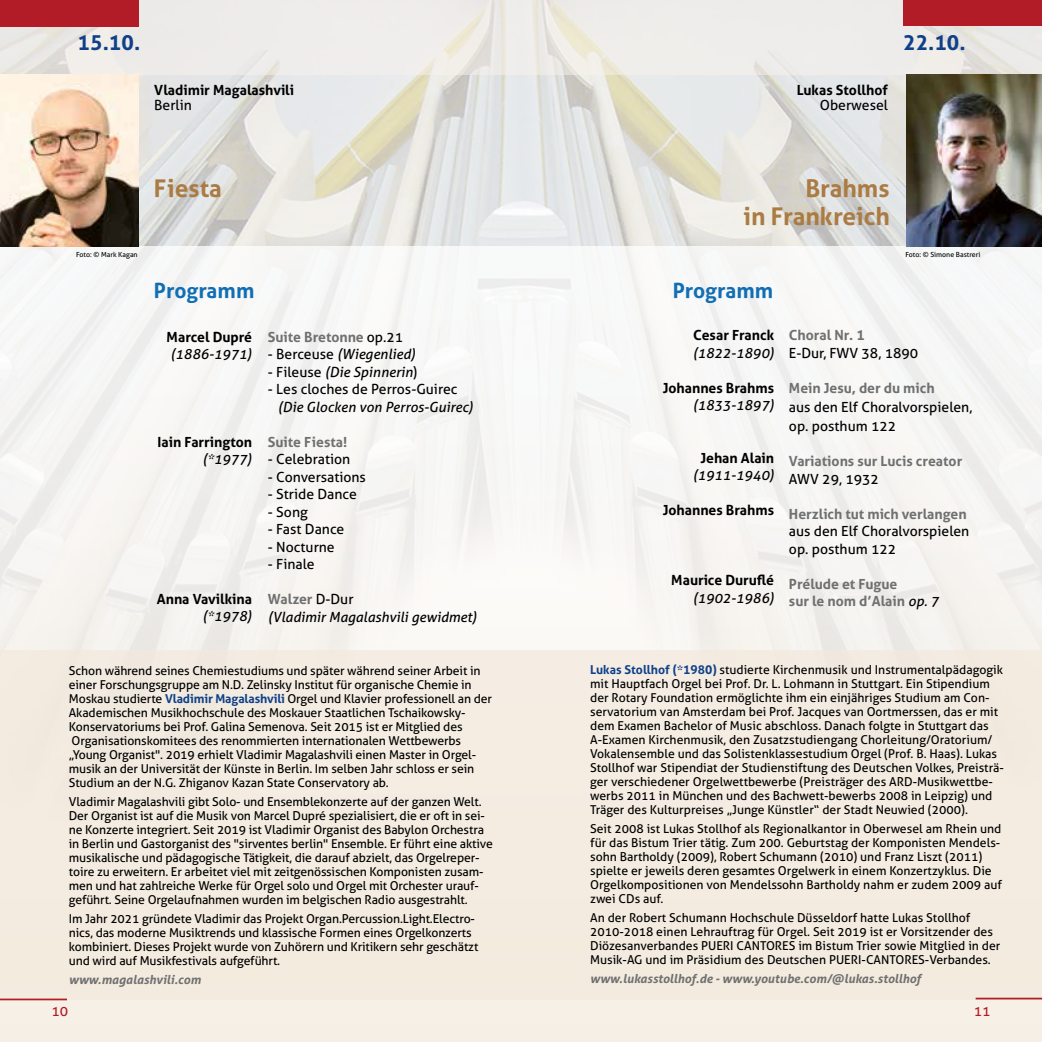
<style>
.page{position:relative;width:1042px;height:1042px;background:#fff}
.page>*{position:absolute;margin:0;border:0;box-sizing:border-box;transform-origin:0 0}
.t1{font:700 24.5px/28px "Aller";color:#ab7b44;text-align:right}
.t2{font:700 21px "Aller";color:#106eb4}
.t3{font:700 21px "Aller";color:#0f4089}
.t4{font:14px/19.2px "Aller";color:#000}
.t5{font:italic 14px/17.5px "Aller";color:#000}
.t6{font:700 14px/17.5px "Aller";color:#6f7070}
.t7{font:700 14px "Aller";color:#000}
.t8{font:14px "Aller";color:#b21c27}
.t9{font:12.25px/14px "Aller";letter-spacing:-.01em;color:#000}
.t10{font:italic 700 12.25px "Aller";color:#6f7070}
.t11{font:7px "Aller";color:#000}
.s1{font-weight:400;color:#000}
.s2{font-style:normal}
.s3{font-weight:700;font-style:normal;color:#6f7070}
.s4{font-weight:700;color:#0f4089}
.s5{font-weight:400;font-style:italic;color:#000}
</style>
<div class="page">
<img style="left:138px;top:74px;width:768px;height:173px">
<div style="left:521px;top:247px;width:521px;height:795px;background:linear-gradient(to right,#f8f7f5,#f4f2f0)"></div>
<div style="left:0;top:247px;width:521px;height:795px;background:linear-gradient(to right,#f4f3f0,#f7f6f4)"></div>
<svg style="left:521px;top:0;width:521px;height:74px;fill:#eeedea"></svg>
<svg style="left:0;top:0;width:521px;height:74px;fill:#eeecea"></svg>
<div style="left:903px;top:0;width:139px;height:26px;background:#b21c27"></div>
<div style="left:0;top:0;width:139px;height:26px;background:#b21c27"></div>
<img style="left:0;top:74px;width:138px;height:173px">
<img style="left:906px;top:74px;width:136px;height:173px">
<div style="left:0;top:650px;width:1042px;height:350px;background:#f3e9dc"></div>
<hr style="left:0;top:998px;width:67px;height:2px;background:#b21c27">
<hr style="left:975px;top:997px;width:67px;height:2px;background:#b21c27">
<h2 class="t3" style="left:78px;top:29px;width:64px">15.10.</h2>
<h2 class="t3" style="left:903px;top:29px;width:64px">22.10.</h2>
<p class="t7" style="left:154px;top:81px;width:141px">Vladimir Magalashvili</p>
<p class="t4" style="left:154px;top:96px;width:39px">Berlin</p>
<h1 class="t1" style="left:154px;top:174px;width:70px">Fiesta</h1>
<p class="t7" style="left:796px;top:81px;width:93px">Lukas Stollhof</p>
<p class="t4" style="left:820px;top:96px;width:70px">Oberwesel</p>
<h1 class="t1" style="left:743px;top:174px;width:148px">Brahms<br>in Frankreich</h1>
<p class="t11" style="left:76px;top:250px;width:63px">Foto: © Mark Kagan</p>
<p class="t11" style="left:905px;top:250px;width:76px">Foto: © Simone Bastreri</p>
<h2 class="t2" style="left:154px;top:277px;width:102px">Programm</h2>
<p class="t7" style="left:167px;top:328px;width:87px">Marcel Dupré</p>
<p class="t5" style="left:171px;top:345px;width:83px">(1886-1971)</p>
<p class="t7" style="left:158px;top:433px;width:96px">Iain Farrington</p>
<p class="t5" style="left:202px;top:450px;width:51px">(*1977)</p>
<p class="t7" style="left:157px;top:590px;width:97px">Anna Vavilkina</p>
<p class="t5" style="left:202px;top:608px;width:51px">(*1978)</p>
<p class="t6" style="left:268px;top:328px;width:137px">Suite Bretonne <span class="s1">op.21</span></p>
<p class="t5" style="left:268px;top:345px;width:149px"><span class="s2">- Berceuse</span> (Wiegenlied)</p>
<p class="t5" style="left:268px;top:363px;width:151px"><span class="s2">- Fileuse</span> (Die Spinnerin<span class="s2">)</span></p>
<p class="t4" style="left:268px;top:379px;width:191px">- Les cloches de Perros-Guirec</p>
<p class="t5" style="left:278px;top:398px;width:197px">(Die Glocken von Perros-Guirec)</p>
<p class="t6" style="left:268px;top:433px;width:81px">Suite Fiesta!</p>
<p class="t4" style="left:268px;top:449px;width:84px">- Celebration</p>
<p class="t4" style="left:268px;top:467px;width:100px">- Conversations</p>
<p class="t4" style="left:268px;top:484px;width:90px">- Stride Dance</p>
<p class="t4" style="left:268px;top:502px;width:41px">- Song</p>
<p class="t4" style="left:268px;top:519px;width:78px">- Fast Dance</p>
<p class="t4" style="left:268px;top:537px;width:68px">- Nocturne</p>
<p class="t4" style="left:268px;top:554px;width:48px">- Finale</p>
<p class="t5" style="left:268px;top:590px;width:210px"><span class="s3">Walzer</span> <span class="s2">D-Dur<br></span>(Vladimir Magalashvili gewidmet)</p>
<p class="t9" style="left:69px;top:663px;width:425px">Schon während seines Chemiestudiums und später während seiner Arbeit in einer Forschungsgruppe am N.D. Zelinsky Institut für organische Chemie in Moskau studierte <span class="s4">Vladimir Magalashvili</span> Orgel und Klavier professionell an der Akademischen Musikhochschule des Moskauer Staatlichen Tschaikowsky-Konservatoriums bei Prof. Galina Semenova. Seit 2015 ist er Mitglied des Organisationskomitees des renommierten internationalen Wettbewerbs „Young Organist". 2019 erhielt Vladimir Magalashvili einen Master in Orgel&shy;musik an der Universität der Künste in Berlin. Im selben Jahr schloss er sein Studium an der N.G. Zhiganov Kazan State Conservatory ab.</p>
<p class="t9" style="left:69px;top:794px;width:425px">Vladimir Magalashvili gibt Solo- und Ensemblekonzerte auf der ganzen Welt.<br>Der Organist ist auf die Musik von Marcel Dupré spezialisiert, die er oft in sei&shy;ne Konzerte integriert. Seit 2019 ist Vladimir Organist des Babylon Orchestra in Berlin und Gastorganist des "sirventes berlin" Ensemble. Er führt eine aktive musikalische und pädagogische Tätigkeit, die darauf abzielt, das Orgelreper&shy;toire zu erweitern. Er arbeitet viel mit zeitgenössischen Komponisten zusam&shy;men und hat zahlreiche Werke für Orgel solo und Orgel mit Orchester urauf&shy;geführt. Seine Orgelaufnahmen wurden im belgischen Radio ausgestrahlt.</p>
<p class="t9" style="left:69px;top:911px;width:411px">Im Jahr 2021 gründete Vladimir das Projekt Organ.Percussion.Light.Electro&shy;nics, das moderne Musiktrends und klassische Formen eines Orgelkonzerts kombiniert. Dieses Projekt wurde von Zuhörern und Kritikern sehr geschätzt und wird auf Musikfestivals aufgeführt.</p>
<p class="t10" style="left:69px;top:971px;width:134px">www.magalashvili.com</p>
<h2 class="t2" style="left:673px;top:277px;width:102px">Programm</h2>
<p class="t7" style="left:693px;top:326px;width:82px">Cesar Franck</p>
<p class="t5" style="left:693px;top:344px;width:83px">(1822-1890)</p>
<p class="t7" style="left:663px;top:379px;width:113px">Johannes Brahms</p>
<p class="t5" style="left:693px;top:396px;width:83px">(1833-1897)</p>
<p class="t7" style="left:700px;top:449px;width:75px">Jehan Alain</p>
<p class="t5" style="left:693px;top:466px;width:83px">(1911-1940)</p>
<p class="t7" style="left:663px;top:501px;width:113px">Johannes Brahms</p>
<p class="t7" style="left:671px;top:571px;width:104px">Maurice Duruflé</p>
<p class="t5" style="left:693px;top:589px;width:83px">(1902-1986)</p>
<p class="t6" style="left:789px;top:326px;width:77px">Choral Nr. 1</p>
<p class="t4" style="left:789px;top:343px;width:131px">E-Dur, FWV 38, 1890</p>
<p class="t6" style="left:789px;top:379px;width:147px">Mein Jesu, der du mich</p>
<p class="t4" style="left:789px;top:397px;width:185px">aus den Elf Choralvorspielen, op. posthum 122</p>
<p class="t6" style="left:789px;top:452px;width:175px">Variations sur Lucis creator</p>
<p class="t4" style="left:789px;top:469px;width:92px">AWV 29, 1932</p>
<p class="t6" style="left:789px;top:505px;width:179px">Herzlich tut mich verlangen</p>
<p class="t4" style="left:789px;top:522px;width:182px;line-height:17.5px">aus den Elf Choralvorspielen op. posthum 122</p>
<p class="t6" style="left:789px;top:575px;width:151px">Prélude et Fugue<br>sur le nom d’Alain <span class="s5">op. 7</span></p>
<p class="t9" style="left:590px;top:662px;width:415px"><span class="s4">Lukas Stollhof (*1980)</span> studierte Kirchenmusik und Instrumentalpädagogik mit Hauptfach Orgel bei Prof. Dr. L. Lohmann in Stuttgart. Ein Stipendium der Rotary Foundation ermöglichte ihm ein einjähriges Studium am Con&shy;servatorium van Amsterdam bei Prof. Jacques van Oortmerssen, das er mit dem Examen Bachelor of Music abschloss. Danach folgte in Stuttgart das A-Examen Kirchenmusik, den Zusatzstudiengang Chorleitung/Oratorium/ Vokalensemble und das Solistenklassestudium Orgel (Prof. B. Haas). Lukas Stollhof war Stipendiat der Studienstiftung des Deutschen Volkes, Preisträ&shy;ger verschiedener Orgelwettbewerbe (Preisträger des ARD-Musikwettbe&shy;werbs 2011 in München und des Bachwett-bewerbs 2008 in Leipzig) und Träger des Kulturpreises „Junge Künstler“ der Stadt Neuwied (2000).</p>
<p class="t9" style="left:590px;top:821px;width:413px">Seit 2008 ist Lukas Stollhof als Regionalkantor in Oberwesel am Rhein und für das Bistum Trier tätig. Zum 200. Geburtstag der Komponisten Mendels&shy;sohn Bartholdy (2009), Robert Schumann (2010) und Franz Liszt (2011) spielte er jeweils deren gesamtes Orgelwerk in einem Konzertzyklus. Die Orgelkompositionen von Mendelssohn Bartholdy nahm er zudem 2009 auf zwei CDs auf.</p>
<p class="t9" style="left:590px;top:910px;width:412px">An der Robert Schumann Hochschule Düsseldorf hatte Lukas Stollhof 2010-2018 einen Lehrauftrag für Orgel. Seit 2019 ist er Vorsitzender des Diözesanverbandes PUERI CANTORES im Bistum Trier sowie Mitglied in der Musik-AG und im Präsidium des Deutschen PUERI-CANTORES-Verbandes.</p>
<p class="t10" style="left:590px;top:970px;width:332px">www.lukasstollhof.de - www.youtube.com/@lukas.stollhof</p>
<p class="t8" style="left:51px;top:1002px;width:18px">10</p>
<p class="t8" style="left:974px;top:1002px;width:18px">11</p>
</div>
